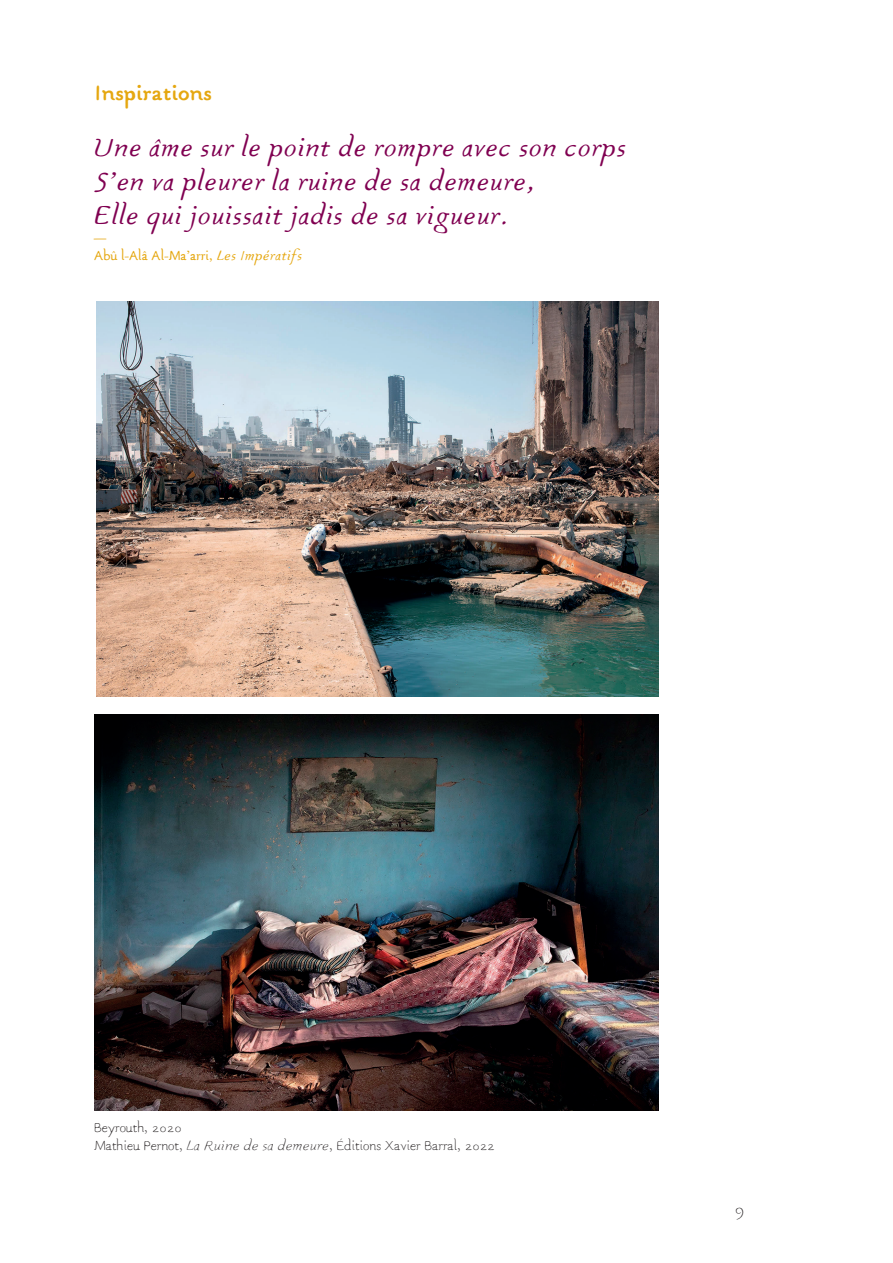
<style>
.page{position:relative;width:893px;height:1263px;background:#fff}
.page>*{position:absolute;margin:0;border:0;box-sizing:border-box;transform-origin:0 0}
.t1{font:italic 500 28.5px/34.2px "Gararond";color:#800051}
.t2{font:700 24px "Gararond";color:#e5a710}
.t3{font:300 18px "Gararond";color:#231f20}
.t4{font:300 15px/18px "Gararond";color:#231f20}
.t5{font:500 15px/18px "Gararond";color:#e5a710}
.s1{font-style:italic}
</style>
<div class="page">
<img style="left:96px;top:301px;width:562px;height:396px">
<img style="left:94px;top:714px;width:564px;height:397px">
<p class="t2" style="left:94px;top:81px;width:119px">Inspirations</p>
<p class="t1" style="left:94px;top:132px;width:534px">Une âme sur le point de rompre avec son corps<br>S’en va pleurer la ruine de sa demeure,<br>Elle qui jouissait jadis de sa vigueur.</p>
<p class="t5" style="left:94px;top:230px;width:210px">—<br>Abû l-Alâ Al-Ma’arri, <span class="s1">Les Impératifs</span></p>
<p class="t4" style="left:94px;top:1120px;width:402px">Beyrouth, 2020<br>Mathieu Pernot, <span class="s1">La Ruine de sa demeure</span>, Éditions Xavier Barral, 2022</p>
<p class="t3" style="left:735px;top:1201px;width:10px">9</p>
</div>
